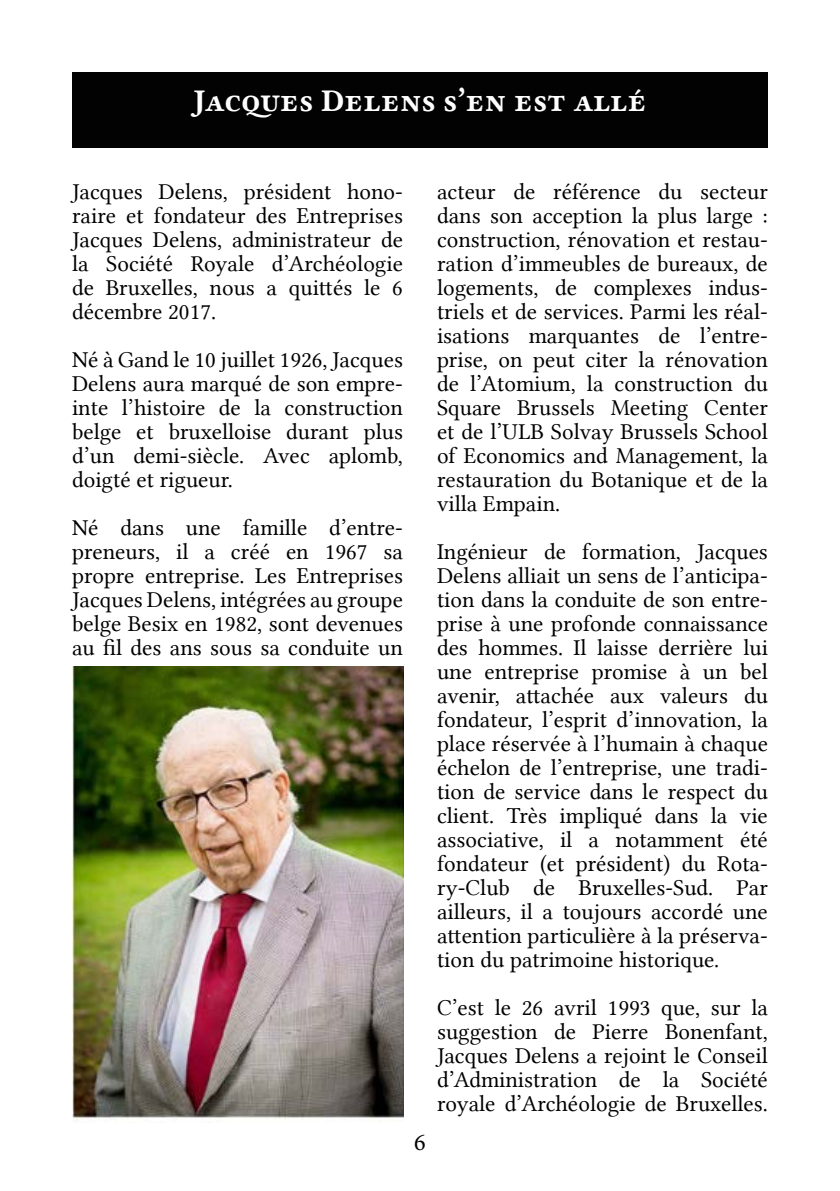
<style>
.page{position:relative;width:840px;height:1191px;background:#fff}
.page>*{position:absolute;margin:0;border:0;box-sizing:border-box;transform-origin:0 0}
.t1{font:32px "Lin Libertine B";color:#fff}
.t2{font:24px "Minion Pro";color:#000}
.t3{font:23px/24px "Lin Libertine";color:#000;text-align:justify}
</style>
<div class="page">
<img style="left:72px;top:666px;width:331px;height:455px">
<div style="left:72px;top:72px;width:695px;height:75px;background:#020203"></div>
<h1 class="t1" style="left:193px;top:78px;width:455px">Jacques Delens s’en est allé</h1>
<p class="t3" style="left:72px;top:180px;width:332px">Jacques Delens, président hono&shy;raire et fondateur des Entreprises Jacques Delens, administrateur de la Société Royale d’Archéologie de Bruxelles, nous a quittés le 6 décembre 2017.</p>
<p class="t3" style="left:72px;top:348px;width:332px">Né à Gand le 10 juillet 1926, Jacques Delens aura marqué de son empre&shy;inte l’histoire de la construction belge et bruxelloise durant plus d’un demi-siècle. Avec aplomb, doigté et rigueur.</p>
<p class="t3" style="left:72px;top:516px;width:332px">Né dans une famille d’entre&shy;preneurs, il a créé en 1967 sa propre entreprise. Les Entreprises Jacques Delens, intégrées au groupe belge Besix en 1982, sont devenues au fil des ans sous sa conduite un</p>
<p class="t2" style="left:414px;top:1126px;width:13px">6</p>
<p class="t3" style="left:437px;top:180px;width:332px">acteur de référence du secteur dans son acception la plus large : construction, rénovation et restau&shy;ration d’immeubles de bureaux, de logements, de complexes indus&shy;triels et de services. Parmi les réal&shy;isations marquantes de l’entre&shy;prise, on peut citer la rénovation de l’Atomium, la construction du Square Brussels Meeting Center et de l’ULB Solvay Brussels School of Economics and Management, la restauration du Botanique et de la villa Empain.</p>
<p class="t3" style="left:437px;top:540px;width:332px">Ingénieur de formation, Jacques Delens alliait un sens de l’anticipa&shy;tion dans la conduite de son entre&shy;prise à une profonde connaissance des hommes. Il laisse derrière lui une entreprise promise à un bel avenir, attachée aux valeurs du fondateur, l’esprit d’innovation, la place réservée à l’humain à chaque échelon de l’entreprise, une tradi&shy;tion de service dans le respect du client. Très impliqué dans la vie associative, il a notamment été fondateur (et président) du Rota&shy;ry-Club de Bruxelles-Sud. Par ailleurs, il a toujours accordé une attention particulière à la préserva&shy;tion du patrimoine historique.</p>
<p class="t3" style="left:437px;top:995px;width:332px">C’est le 26 avril 1993 que, sur la suggestion de Pierre Bonenfant, Jacques Delens a rejoint le Conseil d’Administration de la Société royale d’Archéologie de Bruxelles.</p>
</div>
